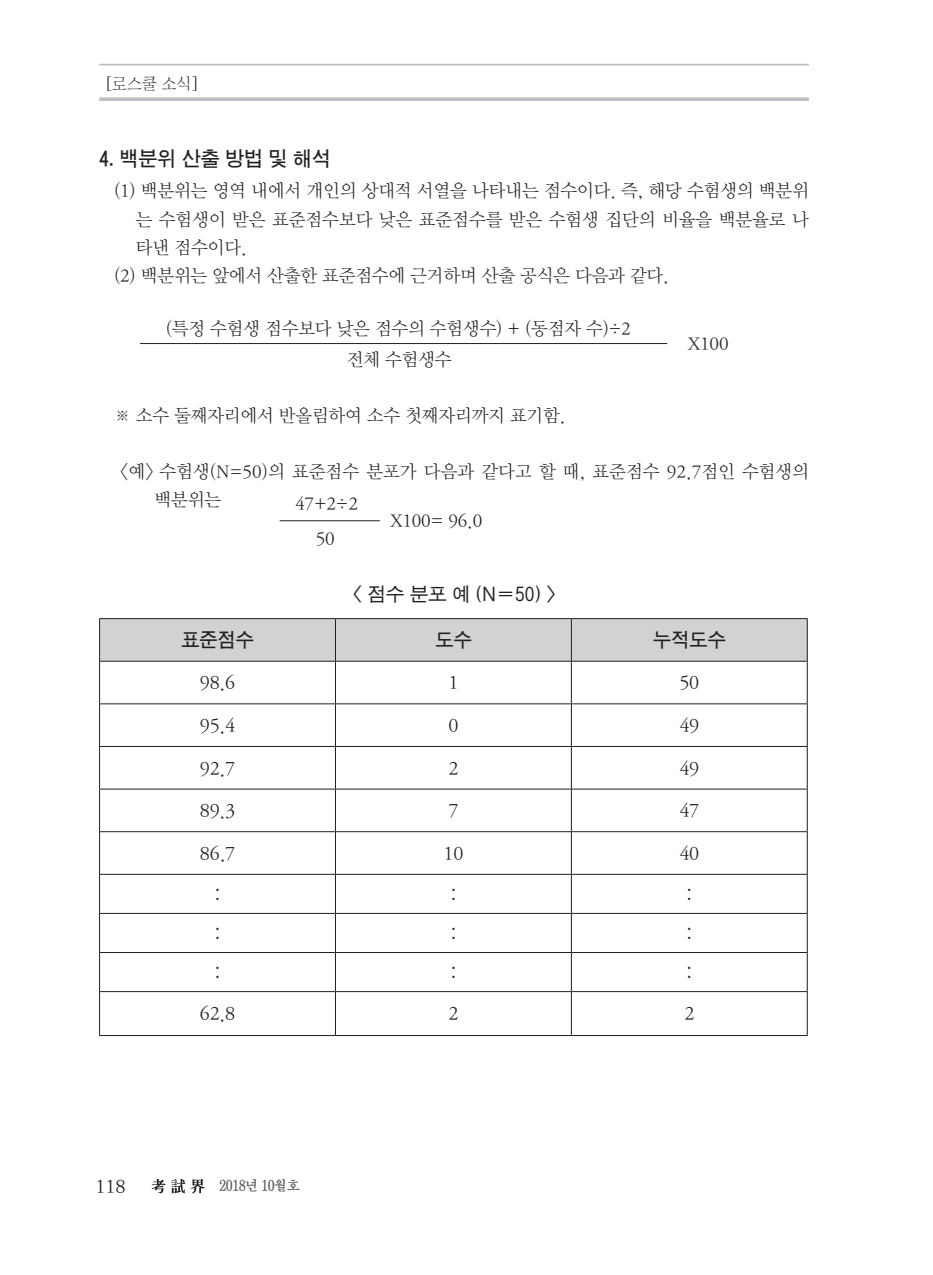
<style>
.page{position:relative;width:933px;height:1275px;background:#fff}
.page>*{position:absolute;margin:0;border:0;box-sizing:border-box;transform-origin:0 0}
.t1{font:20.12px "D Xgo Std 40";letter-spacing:-.01em;color:#231f20;scale:.95 1}
.t2{font:19.25px "DX Nmu Std 20";letter-spacing:-.01em;color:#231f20}
.t3{font:19.25px "D Xgo Std 40";letter-spacing:-.01em;color:#231f20;scale:.95 1}
.t4{font:19.25px "DX Nmu Std 30";color:#231f20}
.t5{font:18.38px/28px "DX Nmu Std 20";letter-spacing:-.01em;color:#231f20}
.t6{font:18.38px "D Xgo Std 30";color:#231f20}
.t7{font:15.75px "DX Shnm Std";color:#231f20}
.t8{font:14px "D Xmu Std 40";letter-spacing:-.05em;color:#5a5a5d;scale:.95 1}
</style>
<div class="page">
<svg style="left:99px;top:97px;width:710px;height:4px;background:#c4c4c7"></svg>
<hr style="left:99px;top:64px;width:710px;height:2px;background:#bcbdc0">
<svg style="left:152px;top:1179px;width:13px;height:14px"></svg>
<svg style="left:171px;top:1179px;width:14px;height:14px"></svg>
<svg style="left:191px;top:1179px;width:14px;height:14px"></svg>
<hr style="left:140px;top:343px;width:527px;height:1px;background:#231f20">
<hr style="left:279px;top:520px;width:101px;height:1px;background:#231f20">
<div style="left:100px;top:619px;width:707px;height:42px;background:#d1d2d4"></div>
<hr style="left:99px;top:618px;width:236px;height:1px;background:#231f20">
<hr style="left:99px;top:619px;width:1px;height:42px;background:#231f20">
<hr style="left:335px;top:618px;width:236px;height:1px;background:#231f20">
<hr style="left:335px;top:619px;width:1px;height:42px;background:#231f20">
<hr style="left:571px;top:618px;width:236px;height:1px;background:#231f20">
<hr style="left:571px;top:619px;width:1px;height:42px;background:#231f20">
<hr style="left:807px;top:619px;width:1px;height:42px;background:#231f20">
<hr style="left:99px;top:661px;width:236px;height:1px;background:#231f20">
<hr style="left:99px;top:662px;width:1px;height:41px;background:#231f20">
<hr style="left:335px;top:661px;width:236px;height:1px;background:#231f20">
<hr style="left:335px;top:662px;width:1px;height:41px;background:#231f20">
<hr style="left:571px;top:661px;width:236px;height:1px;background:#231f20">
<hr style="left:571px;top:662px;width:1px;height:41px;background:#231f20">
<hr style="left:807px;top:662px;width:1px;height:41px;background:#231f20">
<hr style="left:99px;top:703px;width:236px;height:1px;background:#231f20">
<hr style="left:99px;top:704px;width:1px;height:42px;background:#231f20">
<hr style="left:335px;top:703px;width:236px;height:1px;background:#231f20">
<hr style="left:335px;top:704px;width:1px;height:42px;background:#231f20">
<hr style="left:571px;top:703px;width:236px;height:1px;background:#231f20">
<hr style="left:571px;top:704px;width:1px;height:42px;background:#231f20">
<hr style="left:807px;top:704px;width:1px;height:42px;background:#231f20">
<hr style="left:99px;top:746px;width:236px;height:1px;background:#231f20">
<hr style="left:99px;top:747px;width:1px;height:42px;background:#231f20">
<hr style="left:335px;top:746px;width:236px;height:1px;background:#231f20">
<hr style="left:335px;top:747px;width:1px;height:42px;background:#231f20">
<hr style="left:571px;top:746px;width:236px;height:1px;background:#231f20">
<hr style="left:571px;top:747px;width:1px;height:42px;background:#231f20">
<hr style="left:807px;top:747px;width:1px;height:42px;background:#231f20">
<hr style="left:99px;top:789px;width:236px;height:1px;background:#231f20">
<hr style="left:99px;top:789px;width:1px;height:42px;background:#231f20">
<hr style="left:335px;top:789px;width:236px;height:1px;background:#231f20">
<hr style="left:335px;top:789px;width:1px;height:42px;background:#231f20">
<hr style="left:571px;top:789px;width:236px;height:1px;background:#231f20">
<hr style="left:571px;top:789px;width:1px;height:42px;background:#231f20">
<hr style="left:807px;top:789px;width:1px;height:42px;background:#231f20">
<hr style="left:99px;top:831px;width:236px;height:1px;background:#231f20">
<hr style="left:99px;top:832px;width:1px;height:42px;background:#231f20">
<hr style="left:335px;top:831px;width:236px;height:1px;background:#231f20">
<hr style="left:335px;top:832px;width:1px;height:42px;background:#231f20">
<hr style="left:571px;top:831px;width:236px;height:1px;background:#231f20">
<hr style="left:571px;top:832px;width:1px;height:42px;background:#231f20">
<hr style="left:807px;top:832px;width:1px;height:42px;background:#231f20">
<hr style="left:99px;top:874px;width:236px;height:1px;background:#231f20">
<hr style="left:99px;top:875px;width:1px;height:38px;background:#231f20">
<hr style="left:335px;top:874px;width:236px;height:1px;background:#231f20">
<hr style="left:335px;top:875px;width:1px;height:38px;background:#231f20">
<hr style="left:571px;top:874px;width:236px;height:1px;background:#231f20">
<hr style="left:571px;top:875px;width:1px;height:38px;background:#231f20">
<hr style="left:807px;top:875px;width:1px;height:38px;background:#231f20">
<hr style="left:99px;top:913px;width:236px;height:1px;background:#231f20">
<hr style="left:99px;top:914px;width:1px;height:38px;background:#231f20">
<hr style="left:335px;top:913px;width:236px;height:1px;background:#231f20">
<hr style="left:335px;top:914px;width:1px;height:38px;background:#231f20">
<hr style="left:571px;top:913px;width:236px;height:1px;background:#231f20">
<hr style="left:571px;top:914px;width:1px;height:38px;background:#231f20">
<hr style="left:807px;top:914px;width:1px;height:38px;background:#231f20">
<hr style="left:99px;top:952px;width:236px;height:1px;background:#231f20">
<hr style="left:99px;top:953px;width:1px;height:38px;background:#231f20">
<hr style="left:335px;top:952px;width:236px;height:1px;background:#231f20">
<hr style="left:335px;top:953px;width:1px;height:38px;background:#231f20">
<hr style="left:571px;top:952px;width:236px;height:1px;background:#231f20">
<hr style="left:571px;top:953px;width:1px;height:38px;background:#231f20">
<hr style="left:807px;top:953px;width:1px;height:38px;background:#231f20">
<hr style="left:99px;top:991px;width:236px;height:1px;background:#231f20">
<hr style="left:99px;top:992px;width:1px;height:43px;background:#231f20">
<hr style="left:335px;top:991px;width:236px;height:1px;background:#231f20">
<hr style="left:335px;top:992px;width:1px;height:43px;background:#231f20">
<hr style="left:571px;top:991px;width:236px;height:1px;background:#231f20">
<hr style="left:571px;top:992px;width:1px;height:43px;background:#231f20">
<hr style="left:807px;top:992px;width:1px;height:43px;background:#231f20">
<hr style="left:99px;top:1035px;width:236px;height:1px;background:#231f20">
<hr style="left:335px;top:1035px;width:236px;height:1px;background:#231f20">
<hr style="left:571px;top:1035px;width:236px;height:1px;background:#231f20">
<p class="t7" style="left:105px;top:76px;width:94px">[로스쿨 소식]</p>
<p class="t1" style="left:99px;top:148px;width:245px">4. 백분위 산출 방법 및 해석</p>
<p class="t5" style="left:114px;top:178px;width:696px">(1) 백분위는 영역 내에서 개인의 상대적 서열을 나타내는 점수이다. 즉, 해당 수험생의 백분위</p>
<p class="t5" style="left:136px;top:206px;width:674px">는 수험생이 받은 표준점수보다 낮은 표준점수를 받은 수험생 집단의 비율을 백분율로 나</p>
<p class="t5" style="left:136px;top:234px;width:112px">타낸 점수이다.</p>
<p class="t5" style="left:114px;top:262px;width:556px">(2) 백분위는 앞에서 산출한 표준점수에 근거하며 산출 공식은 다음과 같다.</p>
<p class="t5" style="left:166px;top:315px;width:466px">(특정 수험생 점수보다 낮은 점수의 수험생수) + (동점자 수)÷2</p>
<p class="t5" style="left:688px;top:330px;width:42px">X100</p>
<p class="t5" style="left:347px;top:346px;width:106px">전체 수험생수</p>
<p class="t5" style="left:114px;top:402px;width:452px">※ 소수 둘째자리에서 반올림하여 소수 첫째자리까지 표기함.</p>
<p class="t5" style="left:155px;top:458px;width:655px;text-indent:-35px">&lt;예&gt; 수험생(N=50)의 표준점수 분포가 다음과 같다고 할 때, 표준점수 92.7점인 수험생의 백분위는</p>
<p class="t5" style="left:295px;top:490px;width:64px">47+2÷2</p>
<p class="t5" style="left:316px;top:525px;width:21px">50</p>
<p class="t5" style="left:390px;top:507px;width:94px">X100= 96.0</p>
<p class="t6" style="left:352px;top:585px;width:205px">&lt; 점수 분포 예 (N=50) &gt;</p>
<p class="t3" style="left:181px;top:630px;width:78px">표준점수</p>
<p class="t3" style="left:435px;top:630px;width:40px">도수</p>
<p class="t3" style="left:653px;top:630px;width:78px">누적도수</p>
<p class="t2" style="left:200px;top:673px;width:37px">98.6</p>
<p class="t2" style="left:448px;top:673px;width:12px">1</p>
<p class="t2" style="left:679px;top:673px;width:21px">50</p>
<p class="t2" style="left:200px;top:715px;width:37px">95.4</p>
<p class="t2" style="left:448px;top:715px;width:12px">0</p>
<p class="t2" style="left:679px;top:715px;width:21px">49</p>
<p class="t2" style="left:200px;top:758px;width:37px">92.7</p>
<p class="t2" style="left:448px;top:758px;width:12px">2</p>
<p class="t2" style="left:679px;top:758px;width:21px">49</p>
<p class="t2" style="left:200px;top:801px;width:37px">89.3</p>
<p class="t2" style="left:448px;top:801px;width:12px">7</p>
<p class="t2" style="left:679px;top:801px;width:21px">47</p>
<p class="t2" style="left:200px;top:843px;width:37px">86.7</p>
<p class="t2" style="left:443px;top:843px;width:21px">10</p>
<p class="t2" style="left:679px;top:843px;width:21px">40</p>
<p class="t2" style="left:209px;top:884px;width:19px">：</p>
<p class="t2" style="left:445px;top:884px;width:19px">：</p>
<p class="t2" style="left:680px;top:884px;width:19px">：</p>
<p class="t2" style="left:209px;top:923px;width:19px">：</p>
<p class="t2" style="left:445px;top:923px;width:19px">：</p>
<p class="t2" style="left:680px;top:923px;width:19px">：</p>
<p class="t2" style="left:209px;top:962px;width:19px">：</p>
<p class="t2" style="left:445px;top:962px;width:19px">：</p>
<p class="t2" style="left:680px;top:962px;width:19px">：</p>
<p class="t2" style="left:200px;top:1004px;width:37px">62.8</p>
<p class="t2" style="left:448px;top:1004px;width:12px">2</p>
<p class="t2" style="left:684px;top:1004px;width:12px">2</p>
<p class="t4" style="left:95px;top:1177px;width:31px">118</p>
<p class="t8" style="left:219px;top:1179px;width:86px">2018년 10월호</p>
</div>
